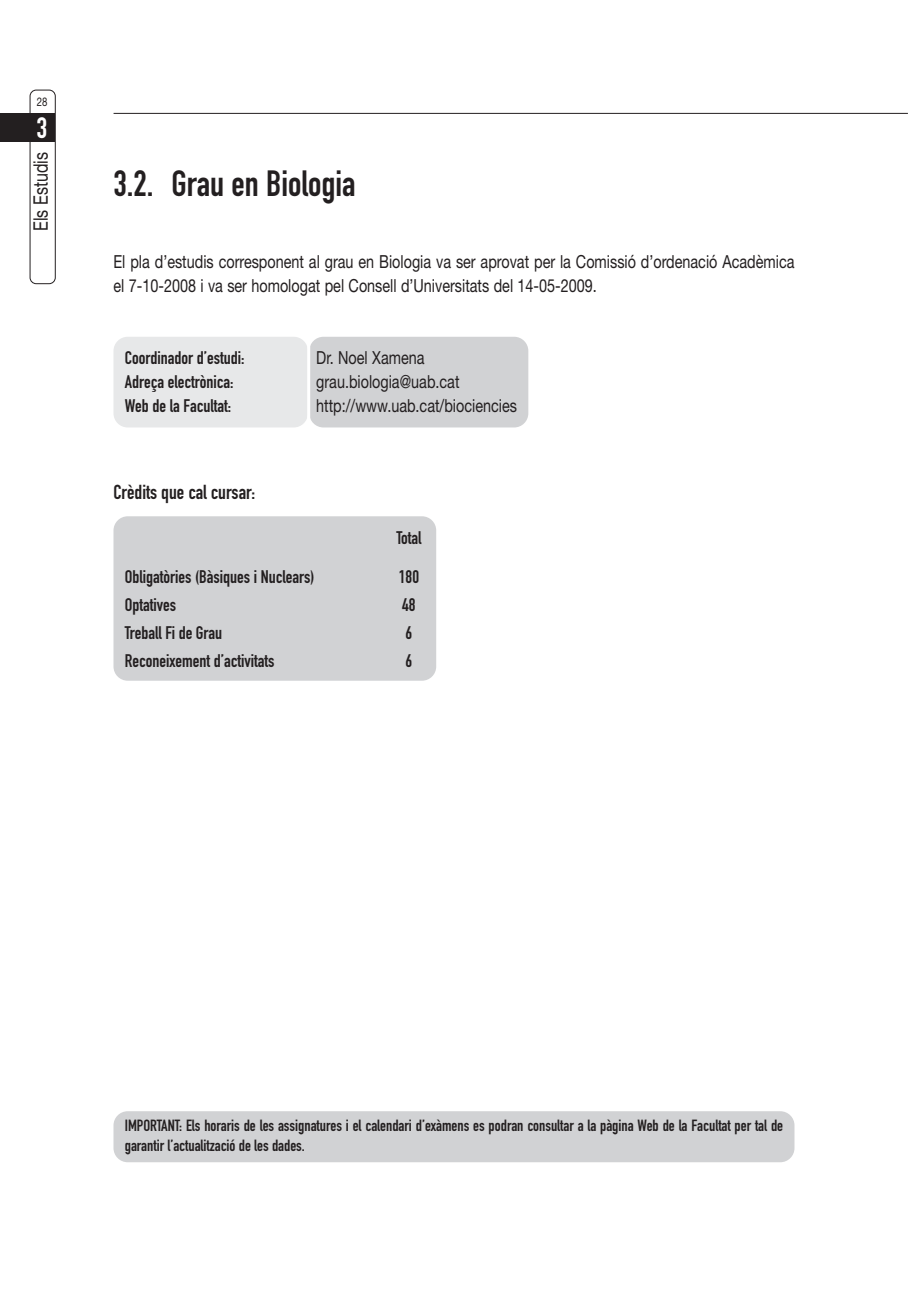
<style>
.page{position:relative;width:908px;height:1304px;background:#fff}
.page>*{position:absolute;margin:0;border:0;box-sizing:border-box;transform-origin:0 0}
.t1{font:36px "DIN Engschrift";color:#231f20}
.t2{font:29px "DIN Engschrift";color:#fff}
.t3{font:20px "DIN Engschrift";color:#231f20}
.t4{font:20px "Helvetica Neue";color:#231f20;scale:.8 1}
.t5{font:18px/24px "Helvetica Neue";color:#231f20;scale:.8 1}
.t6{font:18px "DIN Engschrift";color:#231f20}
.t7{font:16px/20px "DIN Engschrift";color:#231f20}
.t8{font:12px "Helvetica Neue";color:#231f20;scale:.8 1}
</style>
<div class="page">
<div style="left:113px;top:516px;width:323px;height:165px;background:#d1d2d4;border-radius:14px"></div>
<div style="left:113px;top:337px;width:195px;height:90px;background:#e7e8e9;border-radius:14px"></div>
<div style="left:309px;top:337px;width:219px;height:90px;background:#d1d2d4;border-radius:14px"></div>
<hr style="left:307px;top:338px;width:3px;height:91px;background:#fff">
<hr style="left:113px;top:113px;width:794px;height:1px;background:#231f20">
<div style="left:0;top:114px;width:55px;height:28px;background:#231f20"></div>
<div style="left:30px;top:90px;width:26px;height:194px;border:2px solid #231f20;border-radius:7px"></div>
<div style="left:113px;top:1111px;width:681px;height:51px;background:#d1d2d4;border-radius:14px"></div>
<p class="t8" style="left:37px;top:97px;width:15px">28</p>
<h2 class="t2" style="left:37px;top:118px;width:12px">3</h2>
<p class="t4" style="left:34px;top:231px;width:100px;rotate:-90deg">Els Estudis</p>
<h1 class="t1" style="left:113px;top:170px;width:243px">3.2. Grau en Biologia</h1>
<p class="t5" style="left:113px;top:251px;width:852px">El pla d’estudis corresponent al grau en Biologia va ser aprovat per la Comissió d’ordenació Acadèmica el 7-10-2008 i va ser homologat pel Consell d’Universitats del 14-05-2009.</p>
<p class="t6" style="left:125px;top:351px;width:121px">Coordinador d’estudi:</p>
<p class="t5" style="left:316px;top:347px;width:137px">Dr. Noel Xamena</p>
<p class="t6" style="left:125px;top:375px;width:110px">Adreça electrònica:</p>
<p class="t5" style="left:316px;top:371px;width:180px">grau.biologia@uab.cat</p>
<p class="t6" style="left:125px;top:399px;width:108px">Web de la Facultat:</p>
<p class="t5" style="left:316px;top:395px;width:252px">http://www.uab.cat/biociencies</p>
<p class="t3" style="left:113px;top:485px;width:143px">Crèdits que cal cursar:</p>
<p class="t6" style="left:396px;top:531px;width:27px">Total</p>
<p class="t6" style="left:125px;top:571px;width:191px">Obligatòries (Bàsiques i Nuclears)</p>
<p class="t6" style="left:399px;top:571px;width:22px">180</p>
<p class="t6" style="left:125px;top:599px;width:53px">Optatives</p>
<p class="t6" style="left:402px;top:599px;width:15px">48</p>
<p class="t6" style="left:125px;top:627px;width:99px">Treball Fi de Grau</p>
<p class="t6" style="left:405px;top:627px;width:8px">6</p>
<p class="t6" style="left:125px;top:655px;width:151px">Reconeixement d’activitats</p>
<p class="t6" style="left:405px;top:655px;width:8px">6</p>
<p class="t7" style="left:125px;top:1117px;width:659px">IMPORTANT: Els horaris de les assignatures i el calendari d’exàmens es podran consultar a la pàgina Web de la Facultat per tal de garantir l’actualització de les dades.</p>
</div>
